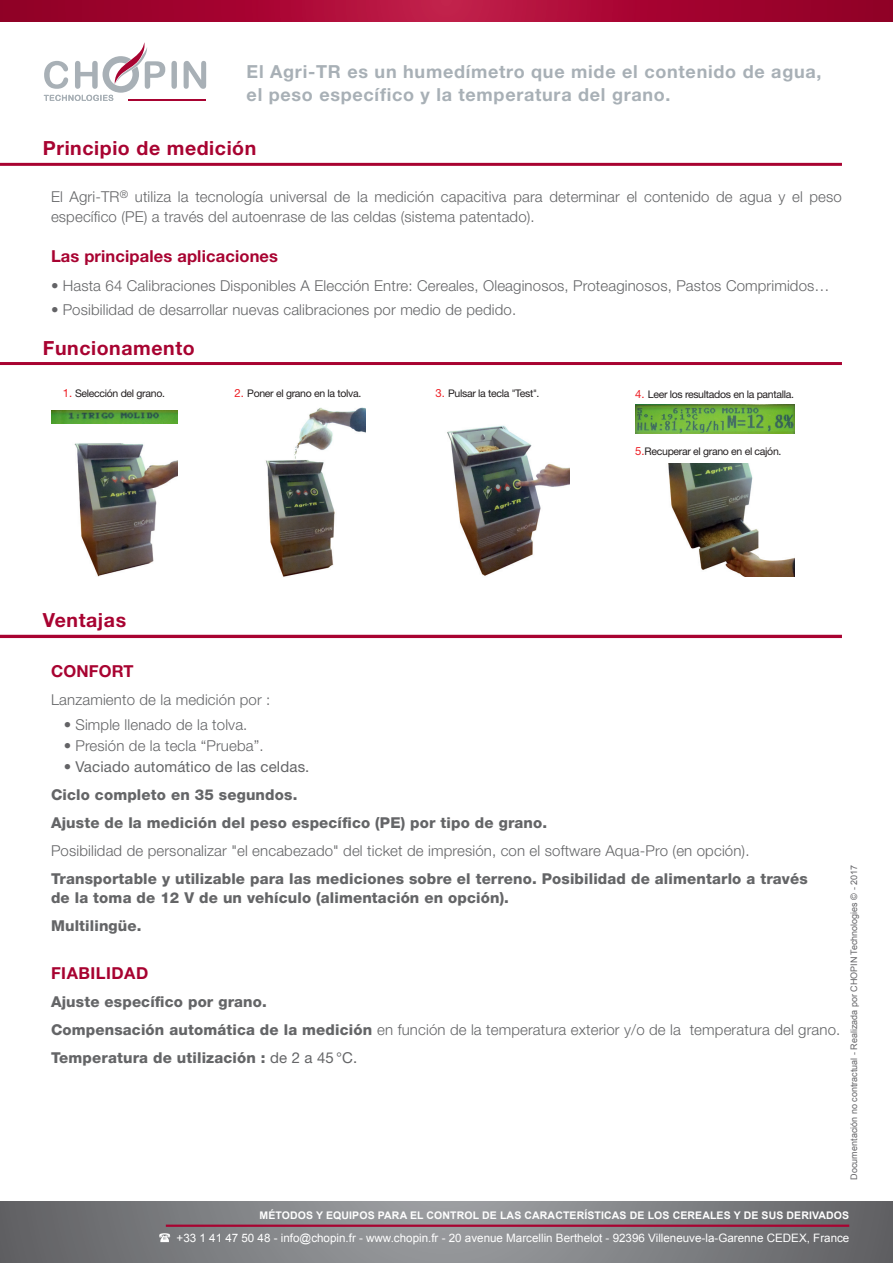
<style>
.page{position:relative;width:893px;height:1263px;background:#fff}
.page>*{position:absolute;margin:0;border:0;box-sizing:border-box;transform-origin:0 0}
.t1{font:700 19.5px "Helvetica Neue LT Std";letter-spacing:.03em;color:#a80331}
.t2{font:700 18px/22.5px "Helvetica Neue LT Std";letter-spacing:.04em;color:#a8b0b6}
.t3{font:700 16.5px "Helvetica Neue LT Std";letter-spacing:.01em;color:#a80331}
.t4{font:700 16.5px "Helvetica Neue LT Std";letter-spacing:.03em;color:#a70230}
.t5{font:300 15px/19.5px "Helvetica Neue LT Std";letter-spacing:.01em;color:#646567}
.t6{font:800 15px/19.5px "Helvetica Neue LT Std";letter-spacing:.01em;color:#646567}
.t7{font:15px "Helvetica Neue LT Std";letter-spacing:.01em;color:#646567}
.t8{font:11.55px "Arial";color:#fff}
.body_contenu_verso{font:10.5px "Helvetica Neue LT Std";letter-spacing:-.03em;color:#231f20}
.t9{font:700 10.5px "Arial";letter-spacing:.01em;color:#fff}
.t10{font:9px "Arial";color:#636366}
.s1{color:#636366}
.s2{font-size:11.25px;color:#ee1d23}
.s3{font-weight:300}
.s4{font-weight:300;color:#636366}
.s5{font-weight:800}
.s6{font-weight:400}
</style>
<div class="page">
<img style="left:635px;top:404px;width:160px;height:29px">
<img style="left:51px;top:410px;width:126px;height:13px">
<img style="left:447px;top:425px;width:122px;height:151px">
<img style="left:668px;top:463px;width:127px;height:114px">
<img style="left:74px;top:443px;width:103px;height:133px">
<img style="left:265px;top:407px;width:101px;height:170px">
<svg style="left:0;top:0;width:893px;height:21px;background:#a60833"></svg>
<svg style="left:171px;top:61px;width:6px;height:28px"></svg>
<svg style="left:184px;top:61px;width:22px;height:28px"></svg>
<svg style="left:44px;top:42px;width:121px;height:59px"></svg>
<hr style="left:129px;top:99px;width:77px;height:2px;background:#a80331">
<hr style="left:0;top:163px;width:842px;height:3px;background:#a80331">
<hr style="left:0;top:362px;width:842px;height:3px;background:#a80331">
<hr style="left:0;top:635px;width:842px;height:3px;background:#a80331">
<svg style="left:0;top:1201px;width:893px;height:62px;background:#7e7f82"></svg>
<hr style="left:166px;top:1224px;width:683px;height:3px;background:#a80331">
<svg style="left:159px;top:1233px;width:11px;height:9px"></svg>
<p class="t2" style="left:247px;top:60px;width:576px">El Agri-TR es un humedímetro que mide el contenido de agua, el peso específico y la temperatura del grano.</p>
<p class="t1" style="left:43px;top:136px;width:215px">Principio de medición</p>
<p class="t5" style="left:51px;top:187px;width:792px">El Agri-TR<sup>®</sup> utiliza la tecnología universal de la medición capacitiva para determinar el contenido de agua y el peso específico (PE) a través del autoenrase de las celdas (sistema patentado).</p>
<p class="t3" style="left:51px;top:246px;width:229px">Las principales aplicaciones</p>
<p class="t5" style="left:51px;top:276px;width:780px"><span class="s1">•</span> Hasta 64 Calibraciones Disponibles A Elección Entre: Cereales, Oleaginosos, Proteaginosos, Pastos Comprimidos…</p>
<p class="t5" style="left:51px;top:299px;width:467px"><span class="s1">•</span> Posibilidad de desarrollar nuevas calibraciones por medio de pedido.</p>
<p class="t1" style="left:43px;top:335px;width:153px">Funcionamento</p>
<p class="body_contenu_verso" style="left:63px;top:387px;width:104px"><span class="s2">1.</span> Selección del grano.</p>
<p class="body_contenu_verso" style="left:234px;top:387px;width:128px"><span class="s2">2.</span> Poner el grano en la tolva.</p>
<p class="body_contenu_verso" style="left:435px;top:387px;width:106px"><span class="s2">3.</span> Pulsar la tecla <span class="s3">"</span>Test<span class="s3">"</span>.</p>
<p class="body_contenu_verso" style="left:635px;top:388px;width:160px"><span class="s2">4.</span> Leer los resultados en la pantalla.</p>
<p class="body_contenu_verso" style="left:635px;top:445px;width:148px"><span class="s2">5.</span>Recuperar el grano en el cajón.</p>
<p class="t1" style="left:43px;top:608px;width:85px">Ventajas</p>
<p class="t3" style="left:51px;top:661px;width:84px">CONFORT</p>
<p class="t5" style="left:51px;top:689px;width:221px">Lanzamiento de la medición por :</p>
<p class="t5" style="left:64px;top:715px;width:185px"><span class="s1">•</span> Simple llenado de la tolva.</p>
<p class="t5" style="left:64px;top:735px;width:201px"><span class="s1">•</span> Presión de la tecla “Prueba”.</p>
<p class="t7" style="left:64px;top:757px;width:247px"><span class="s4">•</span> Vaciado automático de las celdas.</p>
<p class="t6" style="left:51px;top:785px;width:248px">Ciclo completo en 35 segundos.</p>
<p class="t6" style="left:51px;top:813px;width:498px">Ajuste de la medición del peso específico (PE) por tipo de grano.</p>
<p class="t5" style="left:51px;top:840px;width:700px">Posibilidad de personalizar "el encabezado" del ticket de impresión, con el software Aqua-Pro (en opción).</p>
<p class="t6" style="left:51px;top:869px;width:758px">Transportable y utilizable para las mediciones sobre el terreno. Posibilidad de alimentarlo a través de la toma de 12 V de un vehículo (alimentación en opción).</p>
<p class="t6" style="left:51px;top:916px;width:92px">Multilingüe.</p>
<p class="t4" style="left:51px;top:963px;width:99px">FIABILIDAD</p>
<p class="t6" style="left:51px;top:992px;width:217px">Ajuste específico por grano.</p>
<p class="t5" style="left:51px;top:1019px;width:791px"><span class="s5">Compensación automática de la medición</span> en función de la temperatura exterior y/o de la temperatura del grano.</p>
<p class="t6" style="left:51px;top:1048px;width:308px">Temperatura de utilización : <span class="s6">de 2 a 45 °C.</span></p>
<p class="t10" style="left:848px;top:1179px;width:316px;rotate:-90deg">Documentación no contractual - Realizada por CHOPIN Technologies © - 2017</p>
<p class="t9" style="left:259px;top:1208px;width:591px">MÉTODOS Y EQUIPOS PARA EL CONTROL DE LAS CARACTERÍSTICAS DE LOS CEREALES Y DE SUS DERIVADOS</p>
<p class="t8" style="left:177px;top:1230px;width:674px">+33 1 41 47 50 48 - info@chopin.fr - www.chopin.fr - 20 avenue Marcellin Berthelot - 92396 Villeneuve-la-Garenne CEDEX, France</p>
</div>
